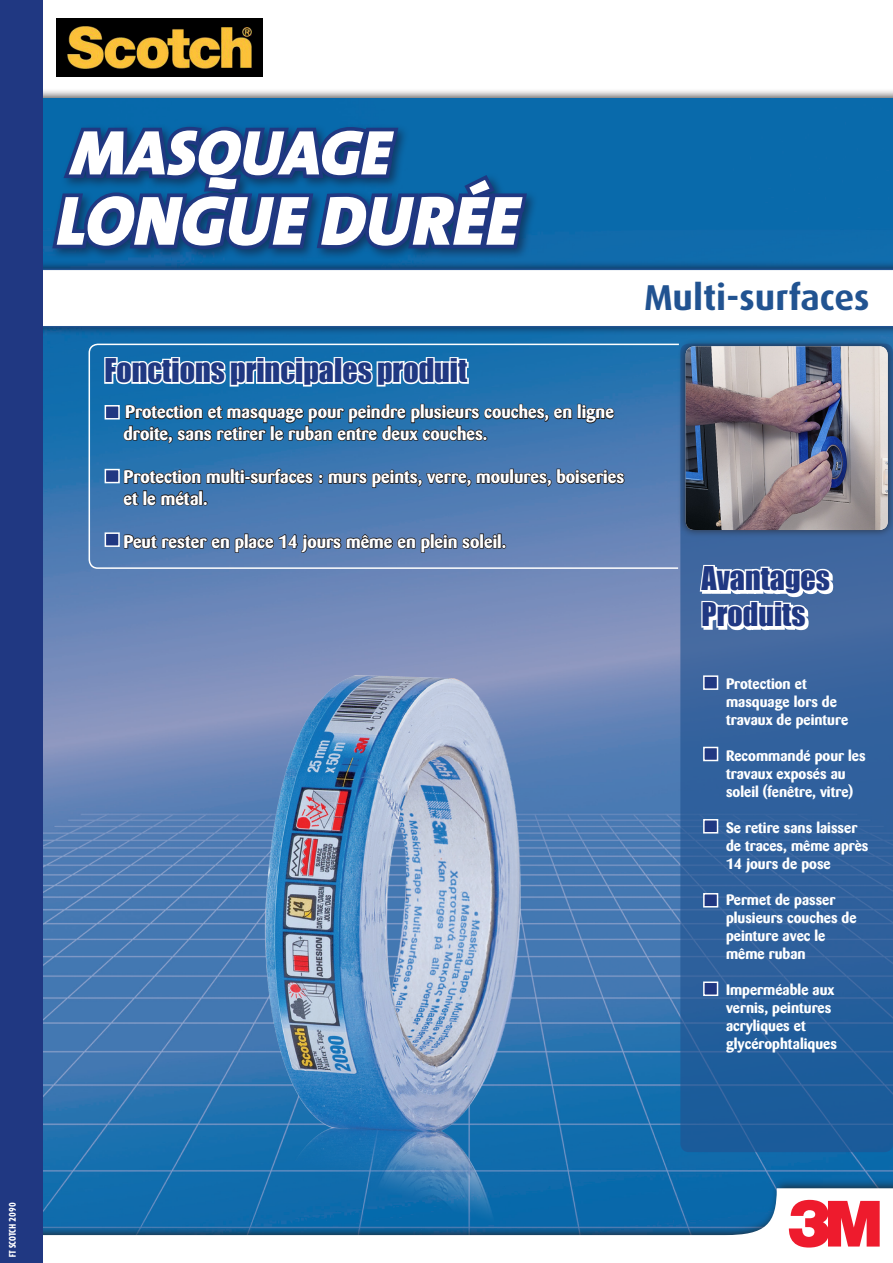
<style>
.page{position:relative;width:893px;height:1263px;background:#fff}
.page>*{position:absolute;margin:0;border:0;box-sizing:border-box;transform-origin:0 0}
.t1{font:italic 70.5px "The Mix Black Caps";color:#fff}
.t2{font:italic 63.75px "The Mix Black Caps";color:#fff}
.t3{font:700 36px "Dax";color:#215391}
.t4{font:30px "Impact";color:#203882}
.t5{font:700 18px "Barmeno";color:#fff}
.t6{font:700 15px "Barmeno";color:#fff}
.t7{font:9px "Arche Black Cond SSK";color:#fff}
</style>
<div class="page">
<img style="left:43px;top:99px;width:850px;height:1079px">
<svg style="left:88px;top:343px;width:592px;height:227px;background:#427cb4"></svg>
<svg style="left:103px;top:356px;width:367px;height:32px"></svg>
<div style="left:577px;top:404px;width:5px;height:15px;border:2px solid #231f20"></div>
<svg style="left:582px;top:405px;width:33px;height:19px"></svg>
<svg style="left:122px;top:403px;width:451px;height:41px;background:#255781"></svg>
<svg style="left:122px;top:464px;width:503px;height:43px;background:#3f6795"></svg>
<svg style="left:123px;top:533px;width:383px;height:21px;background:#465e82"></svg>
<div style="left:105px;top:405px;width:15px;height:14px;background:#203882;border:2px solid #fff"></div>
<div style="left:105px;top:469px;width:15px;height:14px;background:#203882;border:2px solid #fff"></div>
<div style="left:105px;top:532px;width:15px;height:15px;background:#203882;border:2px solid #fff"></div>
<svg style="left:43px;top:259px;width:850px;height:76px;background:#11609a"></svg>
<svg style="left:43px;top:268px;width:850px;height:60px"></svg>
<svg style="left:680px;top:344px;width:213px;height:808px;background:#2e619d"></svg>
<div style="left:677px;top:338px;width:216px;height:200px;background:#231f20;opacity:.75"></div>
<img style="left:686px;top:346px;width:202px;height:184px">
<img style="left:225px;top:652px;width:328px;height:526px">
<svg style="left:48px;top:90px;width:483px;height:184px;background:#1f5894"></svg>
<img style="left:56px;top:19px;width:206px;height:58px">
<div style="left:0;top:1178px;width:893px;height:85px;background:#231f20;opacity:.75"></div>
<svg style="left:43px;top:1188px;width:850px;height:75px"></svg>
<div style="left:0;top:0;width:43px;height:1263px;background:#203882"></div>
<svg style="left:788px;top:1200px;width:92px;height:48px"></svg>
<div style="left:703px;top:675px;width:15px;height:15px;background:#203882;border:2px solid #fff"></div>
<svg style="left:698px;top:544px;width:137px;height:89px"></svg>
<div style="left:703px;top:981px;width:15px;height:15px;background:#203882;border:2px solid #fff"></div>
<div style="left:703px;top:747px;width:15px;height:14px;background:#203882;border:2px solid #fff"></div>
<div style="left:703px;top:819px;width:15px;height:14px;background:#203882;border:2px solid #fff"></div>
<div style="left:703px;top:893px;width:15px;height:14px;background:#203882;border:2px solid #fff"></div>
<p class="t2" style="left:71px;top:99px;width:321px">MASQUAGE</p>
<p class="t1" style="left:56px;top:161px;width:464px">LONGUE DURÉE</p>
<p class="t4" style="left:104px;top:347px;width:364px">Fonctions principales produit</p>
<p class="t5" style="left:125px;top:401px;width:490px">Protection et masquage pour peindre plusieurs couches, en ligne</p>
<p class="t5" style="left:124px;top:423px;width:365px">droite, sans retirer le ruban entre deux couches.</p>
<p class="t5" style="left:124px;top:466px;width:502px">Protection multi-surfaces : murs peints, verre, moulures, boiseries</p>
<p class="t5" style="left:124px;top:488px;width:86px">et le métal.</p>
<p class="t5" style="left:124px;top:531px;width:384px">Peut rester en place 14 jours même en plein soleil.</p>
<p class="t3" style="left:644px;top:278px;width:227px">Multi-surfaces</p>
<p class="t4" style="left:702px;top:555px;width:130px">Avantages</p>
<p class="t4" style="left:702px;top:591px;width:105px">Produits</p>
<p class="t6" style="left:726px;top:675px;width:82px">Protection et</p>
<p class="t6" style="left:726px;top:693px;width:112px">masquage lors de</p>
<p class="t6" style="left:726px;top:711px;width:124px">travaux de peinture</p>
<p class="t6" style="left:726px;top:747px;width:141px">Recommandé pour les</p>
<p class="t6" style="left:726px;top:765px;width:121px">travaux exposés au</p>
<p class="t6" style="left:726px;top:783px;width:129px">soleil (fenêtre, vitre)</p>
<p class="t6" style="left:726px;top:819px;width:133px">Se retire sans laisser</p>
<p class="t6" style="left:726px;top:837px;width:144px">de traces, même après</p>
<p class="t6" style="left:726px;top:855px;width:106px">14 jours de pose</p>
<p class="t6" style="left:726px;top:891px;width:111px">Permet de passer</p>
<p class="t6" style="left:726px;top:909px;width:132px">plusieurs couches de</p>
<p class="t6" style="left:726px;top:927px;width:101px">peinture avec le</p>
<p class="t6" style="left:726px;top:945px;width:81px">même ruban</p>
<p class="t6" style="left:726px;top:981px;width:110px">Imperméable aux</p>
<p class="t6" style="left:726px;top:999px;width:107px">vernis, peintures</p>
<p class="t6" style="left:726px;top:1017px;width:81px">acryliques et</p>
<p class="t6" style="left:726px;top:1035px;width:112px">glycérophtaliques</p>
<p class="t7" style="left:7px;top:1257px;width:56px;rotate:-90deg">FT SCOTCH 2090</p>
</div>
